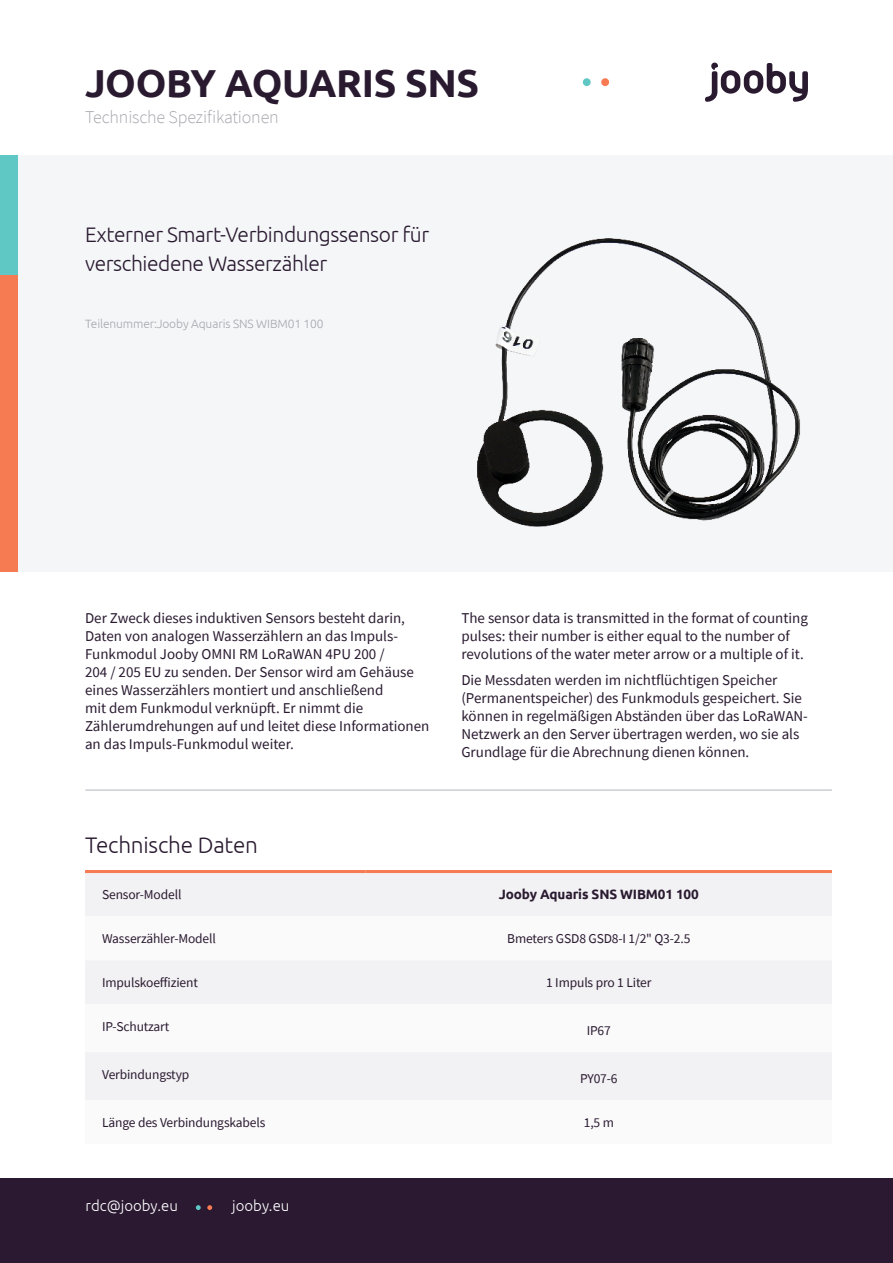
<style>
.page{position:relative;width:893px;height:1263px;background:#fff}
.page>*{position:absolute;margin:0;border:0;box-sizing:border-box;transform-origin:0 0}
.t1{font:700 39px "Ubuntu";letter-spacing:-.01em;color:#291a30}
.t2{font:300 22.5px "Ubuntu";letter-spacing:-.01em;color:#291a30}
.t3{font:300 21px/28.5px "Ubuntu";letter-spacing:-.02em;color:#291a30}
.t4{font:300 18px "Source Sans Pro";letter-spacing:-.01em;color:#a7a8af}
.Paragraph{font:15px/18px "Source Sans Pro";color:#291a30}
.t5{font:300 15px "Ubuntu";color:#fff}
.Table{font:13.5px "Source Sans Pro";letter-spacing:-.01em;color:#291a30}
.Table-2{font:700 13.5px "Ubuntu";letter-spacing:-.01em;color:#291a30}
.t6{font:300 12px "Ubuntu";letter-spacing:-.01em;color:#a7a8af}
</style>
<div class="page">
<div style="left:0;top:1178px;width:893px;height:85px;background:#2a1931"></div>
<svg style="left:207px;top:1205px;width:5px;height:5px"></svg>
<svg style="left:196px;top:1205px;width:5px;height:5px"></svg>
<div style="left:0;top:155px;width:893px;height:417px;background:#f5f6f8"></div>
<div style="left:0;top:274px;width:17px;height:298px;background:#f67a52"></div>
<div style="left:0;top:155px;width:17px;height:119px;background:#5fc7c4"></div>
<svg style="left:705px;top:63px;width:103px;height:39px"></svg>
<div style="left:601px;top:78px;width:8px;height:8px;background:#f67a52;border-radius:50%"></div>
<div style="left:583px;top:78px;width:8px;height:8px;background:#5fc7c4;border-radius:50%"></div>
<div style="left:85px;top:873px;width:747px;height:43px;background:#f2f1f3"></div>
<svg style="left:85px;top:960px;width:747px;height:140px;fill:#f2f1f3"></svg>
<hr style="left:85px;top:870px;width:281px;height:3px;background:#f67a52">
<hr style="left:366px;top:870px;width:466px;height:3px;background:#f67a52">
<hr style="left:85px;top:789px;width:747px;height:2px;background:#c8ccd4">
<img style="left:477px;top:238px;width:323px;height:289px">
<p class="t1" style="left:85px;top:60px;width:396px">JOOBY AQUARIS SNS</p>
<h2 class="t4" style="left:85px;top:106px;width:195px">Technische Spezifikationen</h2>
<h2 class="t3" style="left:85px;top:220px;width:346px">Externer Smart-Verbindungssensor für verschiedene Wasserzähler</h2>
<h2 class="t6" style="left:85px;top:317px;width:240px">Teilenummer:Jooby Aquaris SNS WIBM01 100</h2>
<p class="Paragraph" style="left:85px;top:609px;width:346px">Der Zweck dieses induktiven Sensors besteht darin, Daten von analogen Wasserzählern an das Impuls-Funkmodul Jooby OMNI RM LoRaWAN 4PU 200 /<br>204 / 205 EU zu senden. Der Sensor wird am Gehäuse eines Wasserzählers montiert und anschließend<br>mit dem Funkmodul verknüpft. Er nimmt die Zählerumdrehungen auf und leitet diese Informationen an das Impuls-Funkmodul weiter.</p>
<p class="Paragraph" style="left:461px;top:609px;width:348px">The sensor data is transmitted in the format of counting pulses: their number is either equal to the number of revolutions of the water meter arrow or a multiple of it.</p>
<p class="Paragraph" style="left:461px;top:671px;width:348px">Die Messdaten werden im nichtflüchtigen Speicher (Permanentspeicher) des Funkmoduls gespeichert. Sie können in regelmäßigen Abständen über das LoRaWAN-Netzwerk an den Server übertragen werden, wo sie als Grundlage für die Abrechnung dienen können.</p>
<h2 class="t2" style="left:85px;top:831px;width:174px">Technische Daten</h2>
<p class="Table" style="left:102px;top:885px;width:81px">Sensor-Modell</p>
<p class="Table-2" style="left:499px;top:886px;width:202px">Jooby Aquaris SNS WIBM01 100</p>
<p class="Table" style="left:102px;top:930px;width:115px">Wasserzähler-Modell</p>
<p class="Table" style="left:507px;top:930px;width:185px">Bmeters GSD8 GSD8-I 1/2" Q3-2.5</p>
<p class="Table" style="left:102px;top:974px;width:97px">Impulskoeffizient</p>
<p class="Table" style="left:546px;top:974px;width:107px">1 Impuls pro 1 Liter</p>
<p class="Table" style="left:102px;top:1018px;width:69px">IP-Schutzart</p>
<p class="Table" style="left:587px;top:1022px;width:26px">IP67</p>
<p class="Table" style="left:102px;top:1066px;width:89px">Verbindungstyp</p>
<p class="Table" style="left:580px;top:1070px;width:39px">PY07-6</p>
<p class="Table" style="left:102px;top:1114px;width:165px">Länge des Verbindungskabels</p>
<p class="Table" style="left:584px;top:1114px;width:32px">1,5 m</p>
<p class="t5" style="left:85px;top:1197px;width:94px">rdc@jooby.eu</p>
<p class="t5" style="left:232px;top:1197px;width:59px">jooby.eu</p>
</div>
